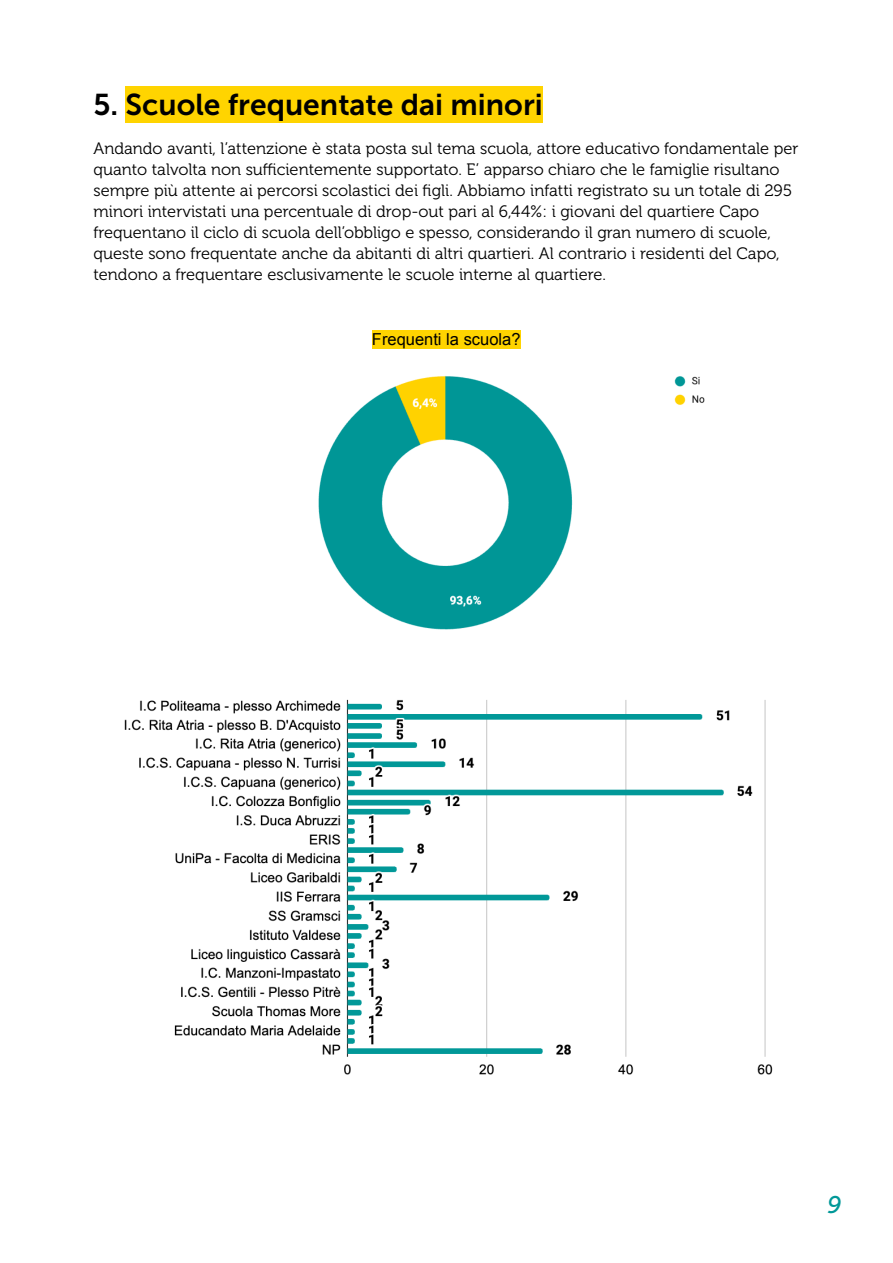
<style>
.page{position:relative;width:893px;height:1263px;background:#fff}
.page>*{position:absolute;margin:0;border:0;box-sizing:border-box;transform-origin:0 0}
.t1{font:30px "Museo Sans 700";color:#000}
.t2{font:italic 24px "Museo Sans 500";color:#009898}
.t3{font:16.5px "Museo 300";color:#000}
.t4{font:16.5px "Arial";color:#000}
</style>
<div class="page">
<div style="left:125px;top:87px;width:418px;height:36px;background:#ffd400"></div>
<img style="left:318px;top:376px;width:387px;height:254px">
<img style="left:124px;top:699px;width:649px;height:376px">
<div style="left:372px;top:330px;width:148px;height:19px;background:#ffd400"></div>
<p class="t1" style="left:94px;top:92px;width:451px">5. Scuole frequentate dai minori</p>
<p class="t3" style="left:94px;top:141px;width:706px">Andando avanti, l’attenzione è stata posta sul tema scuola, attore educativo fondamentale per</p>
<p class="t3" style="left:94px;top:162px;width:687px">quanto talvolta non sufficientemente supportato. E’ apparso chiaro che le famiglie risultano</p>
<p class="t3" style="left:94px;top:183px;width:700px">sempre più attente ai percorsi scolastici dei figli. Abbiamo infatti registrato su un totale di 295</p>
<p class="t3" style="left:94px;top:204px;width:667px">minori intervistati una percentuale di drop-out pari al 6,44%: i giovani del quartiere Capo</p>
<p class="t3" style="left:94px;top:225px;width:679px">frequentano il ciclo di scuola dell’obbligo e spesso, considerando il gran numero di scuole,</p>
<p class="t3" style="left:94px;top:246px;width:688px">queste sono frequentate anche da abitanti di altri quartieri. Al contrario i residenti del Capo,</p>
<p class="t3" style="left:94px;top:267px;width:514px">tendono a frequentare esclusivamente le scuole interne al quartiere.</p>
<p class="t4" style="left:372px;top:333px;width:150px">Frequenti la scuola?</p>
<p class="t2" style="left:827px;top:1195px;width:16px">9</p>
</div>
